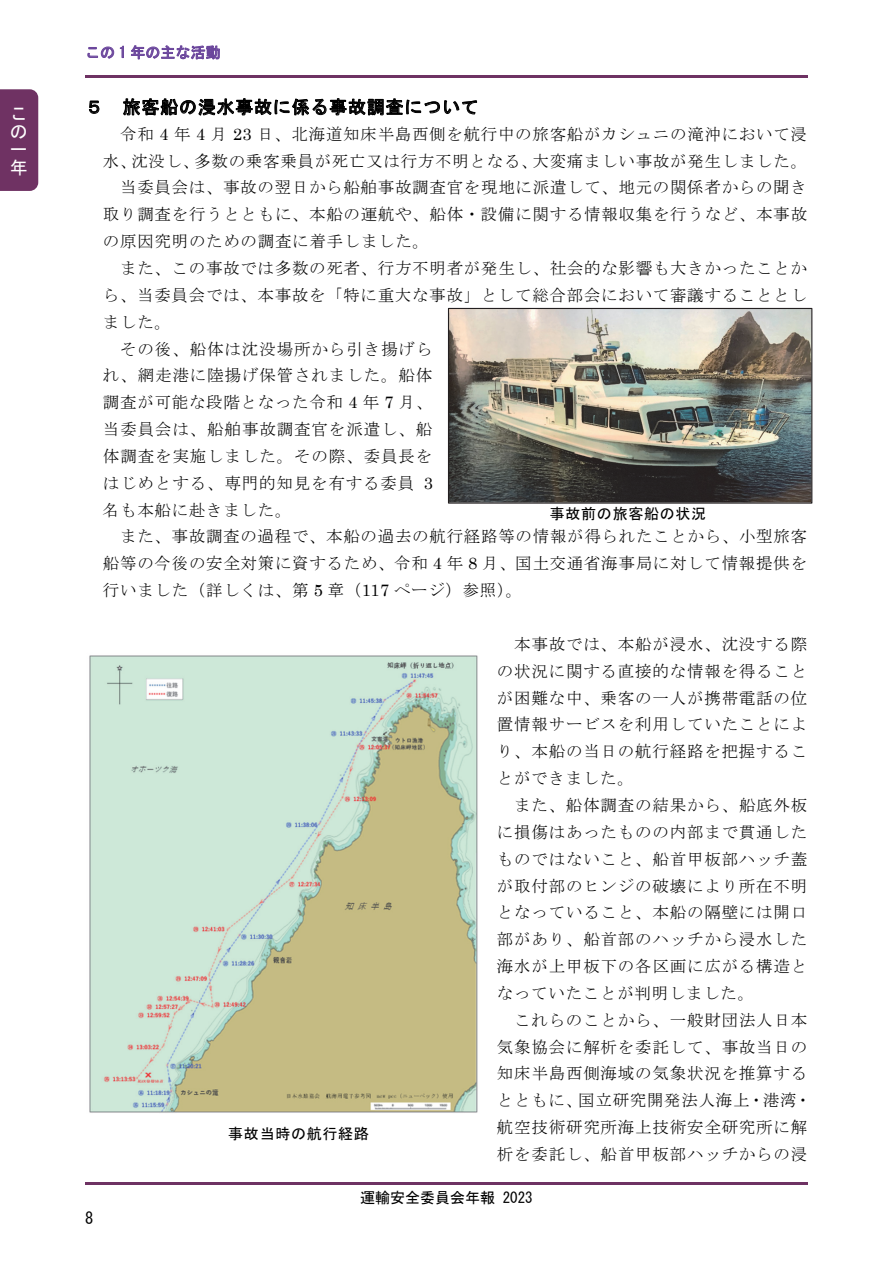
<style>
.page{position:relative;width:893px;height:1263px;background:#fff}
.page>*{position:absolute;margin:0;border:0;box-sizing:border-box;transform-origin:0 0}
.t1{font:18px "MS Gothic";letter-spacing:.045em;color:#000}
.t2{font:18px/18px "MS Gothic";color:#fff;text-align:justify}
.t3{font:16.5px/26.8px "MS Mincho";letter-spacing:.045em;color:#000;text-align:justify}
.t4{font:16.5px "MS Gothic";color:#000}
.t5{font:15px "MS Gothic";letter-spacing:.04em;color:#000}
.t6{font:15px "MS Gothic";color:#000}
.t7{font:15px "MS Gothic";color:#6b469c}
.s1{font-family:"Century"}
</style>
<div class="page">
<hr style="left:85px;top:75px;width:723px;height:3px;background:#6e3263">
<hr style="left:85px;top:1182px;width:723px;height:2px;background:#6e3263">
<img style="left:450px;top:310px;width:360px;height:192px">
<div style="left:448px;top:308px;width:364px;height:196px;border:1px solid #231f20"></div>
<img style="left:89px;top:655px;width:389px;height:458px">
<div style="left:0;top:89px;width:38px;height:102px;background:#6f3263"></div>
<p class="t2" style="left:10px;top:104px;width:18px">この一年</p>
<p class="t7" style="left:85px;top:45px;width:137px">この 1 年の主な活動</p>
<p class="t1" style="left:85px;top:98px;width:395px">５ 旅客船の浸水事故に係る事故調査について</p>
<p class="t3" style="left:120px;top:120px;width:688px">令和 <span class="s1">4</span> 年 <span class="s1">4</span> 月 <span class="s1">23</span> 日、北海道知床半島西側を航行中の旅客船がカシュニの滝沖において浸</p>
<p class="t3" style="left:103px;top:147px;width:706px">水、沈没し、多数の乗客乗員が死亡又は行方不明となる、大変痛ましい事故が発生しました。</p>
<p class="t3" style="left:120px;top:174px;width:688px">当委員会は、事故の翌日から船舶事故調査官を現地に派遣して、地元の関係者からの聞き</p>
<p class="t3" style="left:103px;top:201px;width:706px">取り調査を行うとともに、本船の運航や、船体・設備に関する情報収集を行うなど、本事故</p>
<p class="t3" style="left:103px;top:228px;width:328px">の原因究明のための調査に着手しました。</p>
<p class="t3" style="left:120px;top:255px;width:688px">また、この事故では多数の死者、行方不明者が発生し、社会的な影響も大きかったことか</p>
<p class="t3" style="left:103px;top:281px;width:706px">ら、当委員会では、本事故を「特に重大な事故」として総合部会において審議することとし</p>
<p class="t3" style="left:103px;top:308px;width:70px">ました。</p>
<p class="t3" style="left:120px;top:335px;width:314px">その後、船体は沈没場所から引き揚げら</p>
<p class="t3" style="left:103px;top:362px;width:331px">れ、網走港に陸揚げ保管されました。船体</p>
<p class="t3" style="left:103px;top:389px;width:331px">調査が可能な段階となった令和 <span class="s1">4</span> 年 <span class="s1">7</span> 月、</p>
<p class="t3" style="left:103px;top:416px;width:331px">当委員会は、船舶事故調査官を派遣し、船</p>
<p class="t3" style="left:103px;top:442px;width:331px">体調査を実施しました。その際、委員長を</p>
<p class="t3" style="left:103px;top:469px;width:331px">はじめとする、専門的知見を有する委員 <span class="s1">3</span></p>
<p class="t3" style="left:103px;top:496px;width:190px">名も本船に赴きました。</p>
<p class="t3" style="left:120px;top:523px;width:688px">また、事故調査の過程で、本船の過去の航行経路等の情報が得られたことから、小型旅客</p>
<p class="t3" style="left:103px;top:550px;width:706px">船等の今後の安全対策に資するため、令和 <span class="s1">4</span> 年 <span class="s1">8</span> 月、国土交通省海事局に対して情報提供を</p>
<p class="t3" style="left:103px;top:577px;width:421px">行いました（詳しくは、第 <span class="s1">5</span> 章（<span class="s1">117</span> ページ）参照）。</p>
<p class="t3" style="left:497px;top:630px;width:312px;text-indent:17px">本事故では、本船が浸水、沈没する際の状況に関する直接的な情報を得ることが困難な中、乗客の一人が携帯電話の位置情報サービスを利用していたことにより、本船の当日の航行経路を把握することができました。</p>
<p class="t3" style="left:497px;top:792px;width:312px;text-indent:17px">また、船体調査の結果から、船底外板に損傷はあったものの内部まで貫通したものではないこと、船首甲板部ハッチ蓋が取付部のヒンジの破壊により所在不明となっていること、本船の隔壁には開口部があり、船首部のハッチから浸水した海水が上甲板下の各区画に広がる構造となっていたことが判明しました。</p>
<p class="t3" style="left:497px;top:1006px;width:316px;text-align:left;text-indent:17px">これらのことから、一般財団法人日本気象協会に解析を委託して、事故当日の知床半島西側海域の気象状況を推算するとともに、国立研究開発法人海上・港湾・航空技術研究所海上技術安全研究所に解析を委託し、船首甲板部ハッチからの浸</p>
<p class="t5" style="left:550px;top:506px;width:158px">事故前の旅客船の状況</p>
<p class="t5" style="left:228px;top:1126px;width:142px">事故当時の航行経路</p>
<p class="t4" style="left:85px;top:1210px;width:10px">8</p>
<p class="t6" style="left:360px;top:1190px;width:174px">運輸安全委員会年報 2023</p>
</div>
